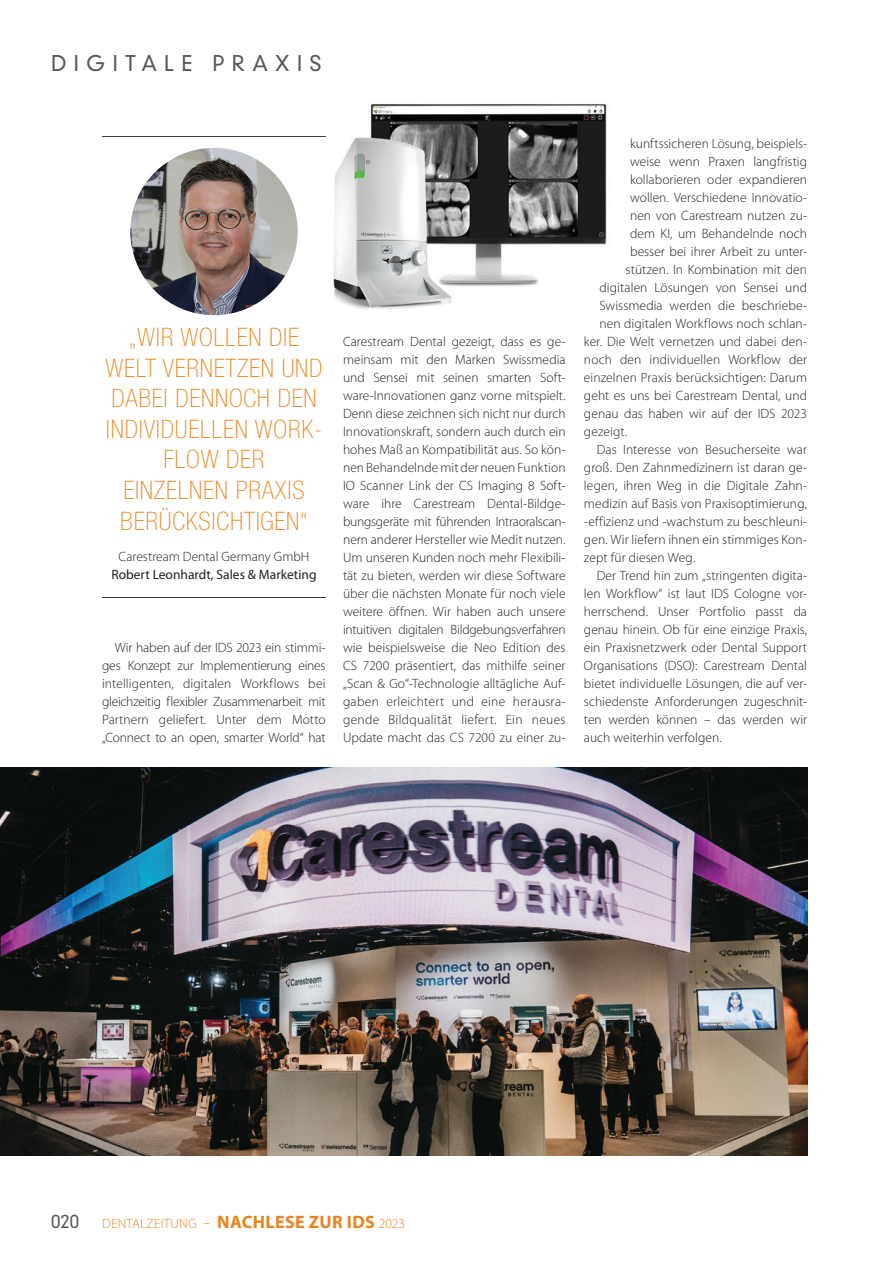
<style>
.page{position:relative;width:893px;height:1263px;background:#fff}
.page>*{position:absolute;margin:0;border:0;box-sizing:border-box;transform-origin:0 0}
.t1{font:100 condensed 25.5px/30.6px "Helvetica Neue LT Std";letter-spacing:.03em;color:#eb8a27;text-align:center}
.t2{font:300 21px "DIN Neuzeit Grotesk Std";letter-spacing:.35em;color:#57585a}
.t3{font:300 18px "DIN Neuzeit Grotesk Std";color:#57585a}
.t4{font:300 13.5px/18px "Myriad Pro";letter-spacing:.005em;color:#231f20;text-align:justify}
.t5{font:300 13.5px "Myriad Pro";letter-spacing:.02em;color:#ea841d}
.t6{font:13.5px "Myriad Pro";color:#231f20}
.s1{font-weight:700;font-size:18px}
</style>
<div class="page">
<img style="left:333px;top:104px;width:274px;height:205px">
<hr style="left:102px;top:136px;width:224px;height:1px;background:#3e3e3f">
<hr style="left:102px;top:598px;width:224px;height:1px;background:#3e3e3f">
<img style="left:130px;top:148px;width:168px;height:167px;border-radius:84px">
<img style="left:0;top:767px;width:808px;height:389px">
<h2 class="t2" style="left:51px;top:51px;width:272px">DIGITALE PRAXIS</h2>
<h1 class="t1" style="left:106px;top:322px;width:219px">„WIR WOLLEN DIE<br>WELT VERNETZEN UND<br>DABEI DENNOCH DEN<br>INDIVIDUELLEN WORK-<br>FLOW DER<br>EINZELNEN PRAXIS<br>BERÜCKSICHTIGEN“</h1>
<p class="t4" style="left:119px;top:548px;width:192px">Carestream Dental Germany GmbH</p>
<p class="t6" style="left:111px;top:567px;width:207px">Robert Leonhardt, Sales &amp; Marketing</p>
<p class="t4" style="left:102px;top:638px;width:225px;text-indent:13px">Wir haben auf der IDS 2023 ein stimmi&shy;ges Konzept zur Implementierung eines intelligenten, digitalen Workflows bei gleichzeitig flexibler Zusammenarbeit mit Partnern geliefert. Unter dem Motto „Connect to an open, smarter World“ hat</p>
<p class="t4" style="left:343px;top:332px;width:224px">Carestream Dental gezeigt, dass es ge&shy;meinsam mit den Marken Swissmedia und Sensei mit seinen smarten Soft&shy;ware-Innovationen ganz vorne mitspielt.<br>Denn diese zeichnen sich nicht nur durch Innovationskraft, sondern auch durch ein hohes Maß an Kompatibilität aus. So kön&shy;nen Behandelnde mit der neuen Funktion IO Scanner Link der CS Imaging 8 Soft&shy;ware ihre Carestream Dental-Bildge&shy;bungsgeräte mit führenden Intraoralscan&shy;nern anderer Hersteller wie Medit nutzen.<br>Um unseren Kunden noch mehr Flexibili&shy;tät zu bieten, werden wir diese Software über die nächsten Monate für noch viele weitere öffnen. Wir haben auch unsere intuitiven digitalen Bildgebungsverfahren wie beispielsweise die Neo Edition des CS 7200 präsentiert, das mithilfe seiner „Scan &amp; Go“-Technologie alltägliche Auf&shy;gaben erleichtert und eine herausra&shy;gende Bildqualität liefert. Ein neues Update macht das CS 7200 zu einer zu-</p>
<p class="t4" style="left:630px;top:134px;width:178px">kunftssicheren Lösung, beispiels-</p>
<p class="t4" style="left:630px;top:152px;width:179px">weise wenn Praxen langfristig</p>
<p class="t4" style="left:630px;top:170px;width:179px">kollaborieren oder expandieren</p>
<p class="t4" style="left:630px;top:188px;width:178px">wollen. Verschiedene Innovatio-</p>
<p class="t4" style="left:630px;top:206px;width:178px">nen von Carestream nutzen zu-</p>
<p class="t4" style="left:630px;top:224px;width:179px">dem KI, um Behandelnde noch</p>
<p class="t4" style="left:630px;top:242px;width:179px">besser bei ihrer Arbeit zu unter-</p>
<p class="t4" style="left:626px;top:260px;width:183px">stützen. In Kombination mit den</p>
<p class="t4" style="left:600px;top:278px;width:209px">digitalen Lösungen von Sensei und</p>
<p class="t4" style="left:600px;top:296px;width:209px">Swissmedia werden die beschriebe-</p>
<p class="t4" style="left:600px;top:314px;width:209px">nen digitalen Workflows noch schlan-</p>
<p class="t4" style="left:584px;top:332px;width:225px">ker. Die Welt vernetzen und dabei den-</p>
<p class="t4" style="left:584px;top:350px;width:225px">noch den individuellen Workflow der</p>
<p class="t4" style="left:584px;top:368px;width:225px">einzelnen Praxis berücksichtigen: Darum</p>
<p class="t4" style="left:584px;top:386px;width:225px">geht es uns bei Carestream Dental, und</p>
<p class="t4" style="left:584px;top:404px;width:225px">genau das haben wir auf der IDS 2023</p>
<p class="t4" style="left:584px;top:422px;width:45px">gezeigt.</p>
<p class="t4" style="left:597px;top:440px;width:212px">Das Interesse von Besucherseite war</p>
<p class="t4" style="left:584px;top:458px;width:225px">groß. Den Zahnmedizinern ist daran ge-</p>
<p class="t4" style="left:584px;top:476px;width:225px">legen, ihren Weg in die Digitale Zahn-</p>
<p class="t4" style="left:584px;top:494px;width:225px">medizin auf Basis von Praxisoptimierung,</p>
<p class="t4" style="left:584px;top:512px;width:225px">-effizienz und -wachstum zu beschleuni-</p>
<p class="t4" style="left:584px;top:530px;width:225px">gen. Wir liefern ihnen ein stimmiges Kon-</p>
<p class="t4" style="left:584px;top:548px;width:113px">zept für diesen Weg.</p>
<p class="t4" style="left:597px;top:566px;width:212px">Der Trend hin zum „stringenten digita-</p>
<p class="t4" style="left:584px;top:584px;width:225px">len Workflow“ ist laut IDS Cologne vor-</p>
<p class="t4" style="left:584px;top:602px;width:225px">herrschend. Unser Portfolio passt da</p>
<p class="t4" style="left:584px;top:620px;width:225px">genau hinein. Ob für eine einzige Praxis,</p>
<p class="t4" style="left:584px;top:638px;width:225px">ein Praxisnetzwerk oder Dental Support</p>
<p class="t4" style="left:584px;top:656px;width:225px">Organisations (DSO): Carestream Dental</p>
<p class="t4" style="left:584px;top:674px;width:225px">bietet individuelle Lösungen, die auf ver-</p>
<p class="t4" style="left:584px;top:692px;width:225px">schiedenste Anforderungen zugeschnit-</p>
<p class="t4" style="left:584px;top:710px;width:225px">ten werden können – das werden wir</p>
<p class="t4" style="left:584px;top:728px;width:139px">auch weiterhin verfolgen.</p>
<h3 class="t3" style="left:51px;top:1210px;width:30px">020</h3>
<p class="t5" style="left:102px;top:1215px;width:304px">DENTALZEITUNG – <span class="s1">NACHLESE ZUR IDS</span> 2023</p>
</div>
